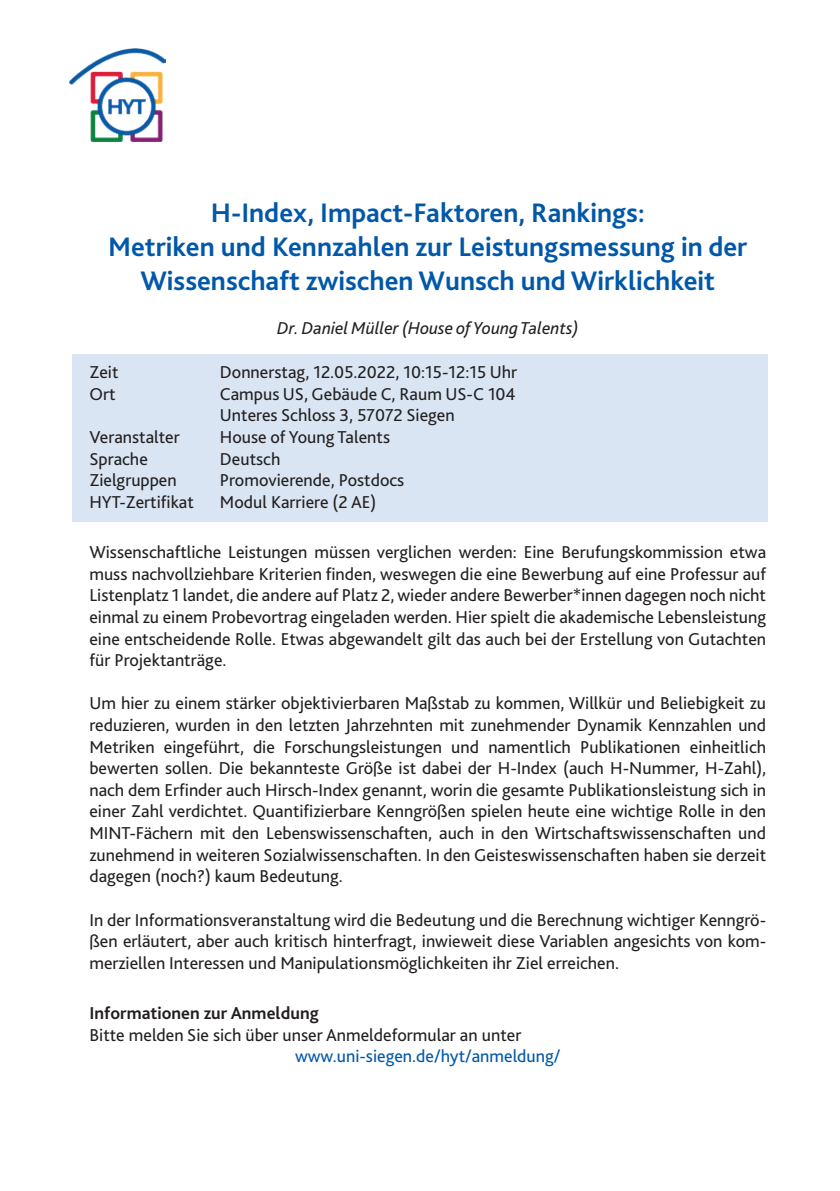
<style>
.page{position:relative;width:840px;height:1191px;background:#fff}
.page>*{position:absolute;margin:0;border:0;box-sizing:border-box;transform-origin:0 0}
.t1{font:700 28px/33.6px "Bliss 2";color:#0157a8;text-align:center}
.t2{font:18px/21.6px "Bliss 2";color:#231f20;text-align:justify}
.t3{font:italic 18px "Bliss 2";color:#231f20}
.t4{font:18px "Bliss 2";color:#0157a8}
.t5{font:700 18px "Bliss 2";color:#231f20}
</style>
<div class="page">
<img style="left:69px;top:48px;width:96px;height:94px">
<div style="left:72px;top:354px;width:695px;height:168px;background:#d9e5f2"></div>
<h1 class="t1" style="left:108px;top:195px;width:640px">H-Index, Impact-Faktoren, Rankings:<br>Metriken und Kennzahlen zur Leistungsmessung in der<br>Wissenschaft zwischen Wunsch und Wirklichkeit</h1>
<p class="t3" style="left:277px;top:317px;width:303px">Dr. Daniel Müller (House of Young Talents)</p>
<p class="t2" style="left:89px;top:361px;width:31px">Zeit</p>
<p class="t2" style="left:220px;top:361px;width:298px">Donnerstag, 12.05.2022, 10:15-12:15 Uhr</p>
<p class="t2" style="left:89px;top:382px;width:28px">Ort</p>
<p class="t2" style="left:220px;top:382px;width:297px">Campus US, Gebäude C, Raum US-C 104<br>Unteres Schloss 3, 57072 Siegen</p>
<p class="t2" style="left:89px;top:426px;width:92px">Veranstalter</p>
<p class="t2" style="left:220px;top:426px;width:171px">House of Young Talents</p>
<p class="t2" style="left:89px;top:447px;width:60px">Sprache</p>
<p class="t2" style="left:220px;top:447px;width:62px">Deutsch</p>
<p class="t2" style="left:89px;top:469px;width:89px">Zielgruppen</p>
<p class="t2" style="left:220px;top:469px;width:186px">Promovierende, Postdocs</p>
<p class="t2" style="left:89px;top:490px;width:106px">HYT-Zertifikat</p>
<p class="t2" style="left:220px;top:490px;width:158px">Modul Karriere (2 AE)</p>
<p class="t2" style="left:89px;top:541px;width:678px">Wissenschaftliche Leistungen müssen verglichen werden: Eine Berufungskommission etwa muss nachvollziehbare Kriterien finden, weswegen die eine Bewerbung auf eine Professur auf Listenplatz 1 landet, die andere auf Platz 2, wieder andere Bewerber*innen dagegen noch nicht einmal zu einem Probevortrag eingeladen werden. Hier spielt die akademische Lebensleistung eine entscheidende Rolle. Etwas abgewandelt gilt das auch bei der Erstellung von Gutachten für Projektanträge.</p>
<p class="t2" style="left:89px;top:692px;width:678px">Um hier zu einem stärker objektivierbaren Maßstab zu kommen, Willkür und Beliebigkeit zu reduzieren, wurden in den letzten Jahrzehnten mit zunehmender Dynamik Kennzahlen und Metriken eingeführt, die Forschungsleistungen und namentlich Publikationen einheitlich bewerten sollen. Die bekannteste Größe ist dabei der H-Index (auch H-Nummer, H-Zahl), nach dem Erfinder auch Hirsch-Index genannt, worin die gesamte Publikationsleistung sich in einer Zahl verdichtet. Quantifizierbare Kenngrößen spielen heute eine wichtige Rolle in den MINT-Fächern mit den Lebenswissenschaften, auch in den Wirtschaftswissenschaften und zunehmend in weiteren Sozialwissenschaften. In den Geisteswissenschaften haben sie derzeit dagegen (noch?) kaum Bedeutung.</p>
<p class="t2" style="left:89px;top:908px;width:678px">In der Informationsveranstaltung wird die Bedeutung und die Berechnung wichtiger Kenngrö&shy;ßen erläutert, aber auch kritisch hinterfragt, inwieweit diese Variablen angesichts von kom&shy;merziellen Interessen und Manipulationsmöglichkeiten ihr Ziel erreichen.</p>
<p class="t5" style="left:89px;top:1002px;width:231px">Informationen zur Anmeldung</p>
<p class="t2" style="left:89px;top:1023px;width:433px">Bitte melden Sie sich über unser Anmeldeformular an unter</p>
<p class="t4" style="left:295px;top:1045px;width:267px">www.uni-siegen.de/hyt/anmeldung/</p>
</div>
